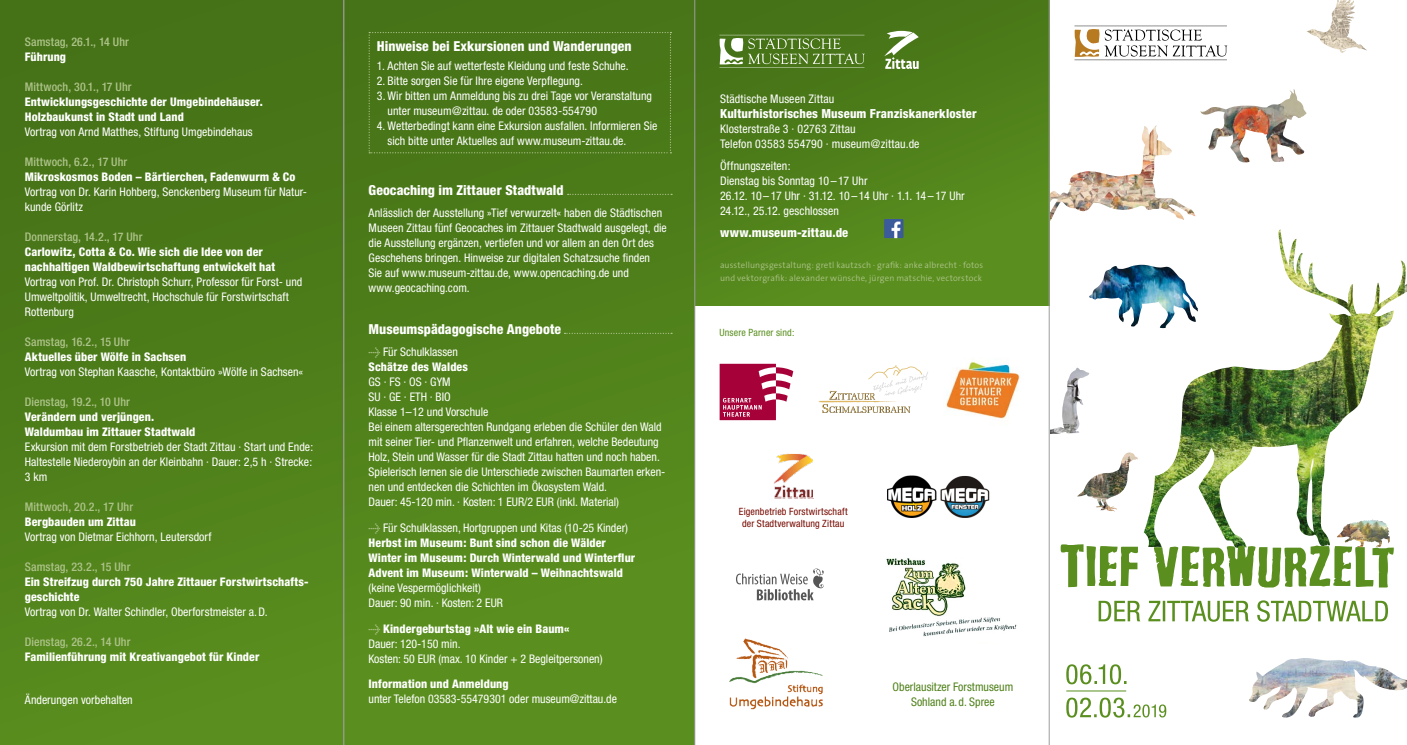
<style>
.page{position:relative;width:1407px;height:745px;background:#fff}
.page>*{position:absolute;margin:0;border:0;box-sizing:border-box;transform-origin:0 0}
.t1{font:800 condensed 13.75px "Helvetica Neue";color:#fff}
.t2{font:800 condensed 12.5px "Helvetica Neue";letter-spacing:.01em;color:#fff}
.t3{font:condensed 11.88px/15px "Helvetica Neue";color:#fff}
.t4{font:800 condensed 11.88px/15px "Helvetica Neue";letter-spacing:.01em;color:#fff}
.t5{font:500 condensed 11.88px "Helvetica Neue";letter-spacing:.005em;color:#aec38a}
.t6{font:condensed 11.88px/15px "Helvetica Neue";color:#50811b;text-align:center}
.t7{font:condensed 10px/12px "Helvetica Neue";letter-spacing:.02em;color:#770a00;text-align:center}
.t8{font:condensed 10px "Helvetica Neue";letter-spacing:.015em;color:#5a8f1f}
.t9{font:8.75px/12.5px "The Sans HP4 Se Lig";letter-spacing:.015em;color:#aec38a}
.s1{font-family:"The Sans HP6 Se Bld";font-weight:400;font-stretch:normal;color:#aec38a}
.s2{font-weight:400}
.s3{font-family:"The Sans HP6 Se Bld";font-stretch:normal;color:#aec38a}
.s4{font-weight:800}
</style>
<div class="page">
<img style="left:1050px;top:126px;width:145px;height:95px">
<div style="left:694px;top:0;width:355px;height:305px;background:linear-gradient(to bottom,#467317,#5a8f1f)"></div>
<div style="left:0;top:0;width:694px;height:744px;background:linear-gradient(to bottom,#447016,#5b901f)"></div>
<img style="left:1048px;top:367px;width:41px;height:67px">
<div style="left:369px;top:32px;width:302px;height:121px;background:#487618"></div>
<hr style="left:343px;top:0;width:1px;height:744px;background:#9c9d9d">
<svg style="left:1098px;top:600px;width:290px;height:21px"></svg>
<svg style="left:1066px;top:697px;width:100px;height:20px"></svg>
<svg style="left:1066px;top:664px;width:60px;height:20px"></svg>
<img style="left:1249px;top:658px;width:158px;height:60px">
<img style="left:1200px;top:90px;width:94px;height:72px">
<img style="left:1089px;top:265px;width:55px;height:62px">
<img style="left:1307px;top:0;width:60px;height:53px">
<img style="left:1144px;top:233px;width:263px;height:311px">
<img style="left:1077px;top:453px;width:60px;height:59px">
<hr style="left:1066px;top:690px;width:60px;height:1px;background:#5a8f1f">
<svg style="left:1074px;top:26px;width:153px;height:34px"></svg>
<svg style="left:1060px;top:544px;width:334px;height:43px"></svg>
<img style="left:774px;top:454px;width:38px;height:30px">
<svg style="left:719px;top:35px;width:146px;height:32px;background:#6a8f44"></svg>
<svg style="left:818px;top:365px;width:110px;height:47px"></svg>
<svg style="left:719px;top:363px;width:74px;height:57px"></svg>
<img style="left:946px;top:359px;width:74px;height:60px">
<svg style="left:774px;top:485px;width:40px;height:14px"></svg>
<img style="left:887px;top:475px;width:102px;height:43px">
<img style="left:886px;top:558px;width:131px;height:79px">
<img style="left:729px;top:638px;width:94px;height:71px">
<svg style="left:736px;top:568px;width:88px;height:32px"></svg>
<img style="left:884px;top:219px;width:19px;height:19px">
<svg style="left:884px;top:31px;width:35px;height:38px"></svg>
<div style="left:1028px;top:415px;width:21px;height:44px;background:#fff"></div>
<hr style="left:1049px;top:0;width:1px;height:744px;background:#9c9d9d">
<hr style="left:694px;top:0;width:1px;height:744px;background:#9c9d9d">
<svg style="left:568px;top:194px;width:104px;height:1px"></svg>
<svg style="left:564px;top:332px;width:108px;height:2px"></svg>
<p class="t5" style="left:25px;top:34px;width:106px">Samstag, 26.1., 14 Uhr</p>
<p class="t4" style="left:25px;top:49px;width:43px">Führung</p>
<p class="t5" style="left:25px;top:79px;width:108px">Mittwoch, 30.1., 17 Uhr</p>
<p class="t4" style="left:25px;top:94px;width:239px">Entwicklungsgeschichte der Umgebindehäuser.<br>Holzbaukunst in Stadt und Land</p>
<p class="t3" style="left:25px;top:124px;width:229px">Vortrag von Arnd Matthes, Stiftung Umgebindehaus</p>
<p class="t5" style="left:25px;top:154px;width:104px">Mittwoch, 6.2., 17 Uhr</p>
<p class="t4" style="left:25px;top:169px;width:272px">Mikroskosmos Boden – Bärtierchen, Fadenwurm &amp; Co</p>
<p class="t3" style="left:25px;top:184px;width:284px">Vortrag von Dr. Karin Hohberg, Senckenberg Museum für Natur&shy;kunde Görlitz</p>
<p class="t5" style="left:25px;top:229px;width:119px">Donnerstag, 14.2., 17 Uhr</p>
<p class="t4" style="left:25px;top:244px;width:252px">Carlowitz, Cotta &amp; Co. Wie sich die Idee von der nachhaltigen Waldbewirtschaftung entwickelt hat</p>
<p class="t3" style="left:25px;top:274px;width:279px">Vortrag von Prof. Dr. Christoph Schurr, Professor für Forst- und<br>Umweltpolitik, Umweltrecht, Hochschule für Forstwirtschaft<br>Rottenburg</p>
<p class="t5" style="left:25px;top:334px;width:107px">Samstag, 16.2., 15 Uhr</p>
<p class="t4" style="left:25px;top:348px;width:163px">Aktuelles über Wölfe in Sachsen</p>
<p class="t3" style="left:25px;top:364px;width:280px">Vortrag von Stephan Kaasche, Kontaktbüro »Wölfe in Sachsen«</p>
<p class="t5" style="left:25px;top:394px;width:107px">Dienstag, 19.2., 10 Uhr</p>
<p class="t4" style="left:25px;top:408px;width:172px">Verändern und verjüngen.<br>Waldumbau im Zittauer Stadtwald</p>
<p class="t3" style="left:25px;top:439px;width:290px;text-align:justify">Exkursion mit dem Forstbetrieb der Stadt Zittau · Start und Ende:<br>Haltestelle Niederoybin an der Kleinbahn · Dauer: 2,5 h · Strecke:<br>3 km</p>
<p class="t5" style="left:25px;top:499px;width:110px">Mittwoch, 20.2., 17 Uhr</p>
<p class="t4" style="left:25px;top:513px;width:113px">Bergbauden um Zittau</p>
<p class="t3" style="left:25px;top:529px;width:188px">Vortrag von Dietmar Eichhorn, Leutersdorf</p>
<p class="t5" style="left:25px;top:559px;width:107px">Samstag, 23.2., 15 Uhr</p>
<p class="t4" style="left:25px;top:573px;width:285px">Ein Streifzug durch 750 Jahre Zittauer Forstwirtschafts&shy;geschichte</p>
<p class="t3" style="left:25px;top:604px;width:244px">Vortrag von Dr. Walter Schindler, Oberforstmeister a.D.</p>
<p class="t5" style="left:25px;top:634px;width:107px">Dienstag, 26.2., 14 Uhr</p>
<p class="t4" style="left:25px;top:648px;width:236px">Familienführung mit Kreativangebot für Kinder</p>
<p class="t1" style="left:377px;top:38px;width:256px">Hinweise bei Exkursionen und Wanderungen</p>
<p class="t3" style="left:377px;top:58px;width:253px">1. Achten Sie auf wetterfeste Kleidung und feste Schuhe.</p>
<p class="t3" style="left:377px;top:73px;width:207px">2. Bitte sorgen Sie für Ihre eigene Verpflegung.</p>
<p class="t3" style="left:387px;top:88px;width:266px;text-indent:-11px">3. Wir bitten um Anmeldung bis zu drei Tage vor Veranstaltung unter museum@zittau. de oder 03583-554790</p>
<p class="t3" style="left:387px;top:118px;width:271px;text-indent:-11px">4. Wetterbedingt kann eine Exkursion ausfallen. Informieren Sie sich bitte unter Aktuelles auf www.museum-zittau.de.</p>
<p class="t1" style="left:369px;top:181px;width:197px">Geocaching im Zittauer Stadtwald</p>
<p class="t3" style="left:369px;top:205px;width:300px">Anlässlich der Ausstellung »Tief verwurzelt« haben die Städtischen Museen Zittau fünf Geocaches im Zittauer Stadtwald ausgelegt, die die Ausstellung ergänzen, vertiefen und vor allem an den Ort des Geschehens bringen. Hinweise zur digitalen Schatzsuche finden<br>Sie auf www.museum-zittau.de, www.opencaching.de und www.geocaching.com.</p>
<p class="t1" style="left:369px;top:320px;width:194px">Museumspädagogische Angebote</p>
<p class="t4" style="left:369px;top:344px;width:101px"><span class="s1">•</span> <span class="s2">Für Schulklassen<br></span>Schätze des Waldes</p>
<p class="t3" style="left:369px;top:374px;width:298px">GS · FS · OS · GYM<br>SU · GE · ETH · BIO<br>Klasse 1–12 und Vorschule<br>Bei einem altersgerechten Rundgang erleben die Schüler den Wald mit seiner Tier- und Pflanzenwelt und erfahren, welche Bedeutung Holz, Stein und Wasser für die Stadt Zittau hatten und noch haben.<br>Spielerisch lernen sie die Unterschiede zwischen Baumarten erken&shy;nen und entdecken die Schichten im Ökosystem Wald.<br>Dauer: 45-120 min. · Kosten: 1 EUR/2 EUR (inkl. Material)</p>
<p class="t4" style="left:369px;top:519px;width:268px"><span class="s1">•</span> <span class="s2">Für Schulklassen, Hortgruppen und Kitas (10-25 Kinder)<br></span>Herbst im Museum: Bunt sind schon die Wälder Winter im Museum: Durch Winterwald und Winterflur Advent im Museum: Winterwald – Weihnachtswald</p>
<p class="t3" style="left:369px;top:580px;width:136px">(keine Vespermöglichkeit)<br>Dauer: 90 min. · Kosten: 2 EUR</p>
<p class="t3" style="left:369px;top:620px;width:236px"><span class="s3">•</span> <span class="s4">Kindergeburtstag »Alt wie ein Baum«<br></span>Dauer: 120-150 min.<br>Kosten: 50 EUR (max. 10 Kinder + 2 Begleitpersonen)</p>
<p class="t4" style="left:369px;top:676px;width:141px">Information und Anmeldung</p>
<p class="t3" style="left:25px;top:692px;width:109px">Änderungen vorbehalten</p>
<p class="t3" style="left:369px;top:691px;width:250px">unter Telefon 03583-55479301 oder museum@zittau.de</p>
<p class="t3" style="left:720px;top:91px;width:116px">Städtische Museen Zittau</p>
<p class="t2" style="left:720px;top:106px;width:258px">Kulturhistorisches Museum Franziskanerkloster</p>
<p class="t3" style="left:720px;top:121px;width:201px">Klosterstraße 3 · 02763 Zittau<br>Telefon 03583 554790 · museum@zittau.de</p>
<p class="t3" style="left:720px;top:158px;width:246px">Öffnungszeiten:<br>Dienstag bis Sonntag 10 – 17 Uhr<br>26.12. 10 – 17 Uhr · 31.12. 10 – 14 Uhr · 1.1. 14 – 17 Uhr<br>24.12., 25.12. geschlossen</p>
<p class="t2" style="left:720px;top:224px;width:130px">www.museum-zittau.de</p>
<p class="t9" style="left:720px;top:259px;width:265px">ausstellungsgestaltung: gretl kautzsch · grafik: anke albrecht · fotos und vektorgrafik: alexander wünsche, jürgen matschie, vectorstock</p>
<p class="t8" style="left:719px;top:326px;width:77px">Unsere Parner sind:</p>
<p class="t7" style="left:739px;top:505px;width:110px">Eigenbetrieb Forstwirtschaft der Stadtverwaltung Zittau</p>
<p class="t6" style="left:892px;top:678px;width:122px">Oberlausitzer Forstmuseum<br>Sohland a.d. Spree</p>
</div>
